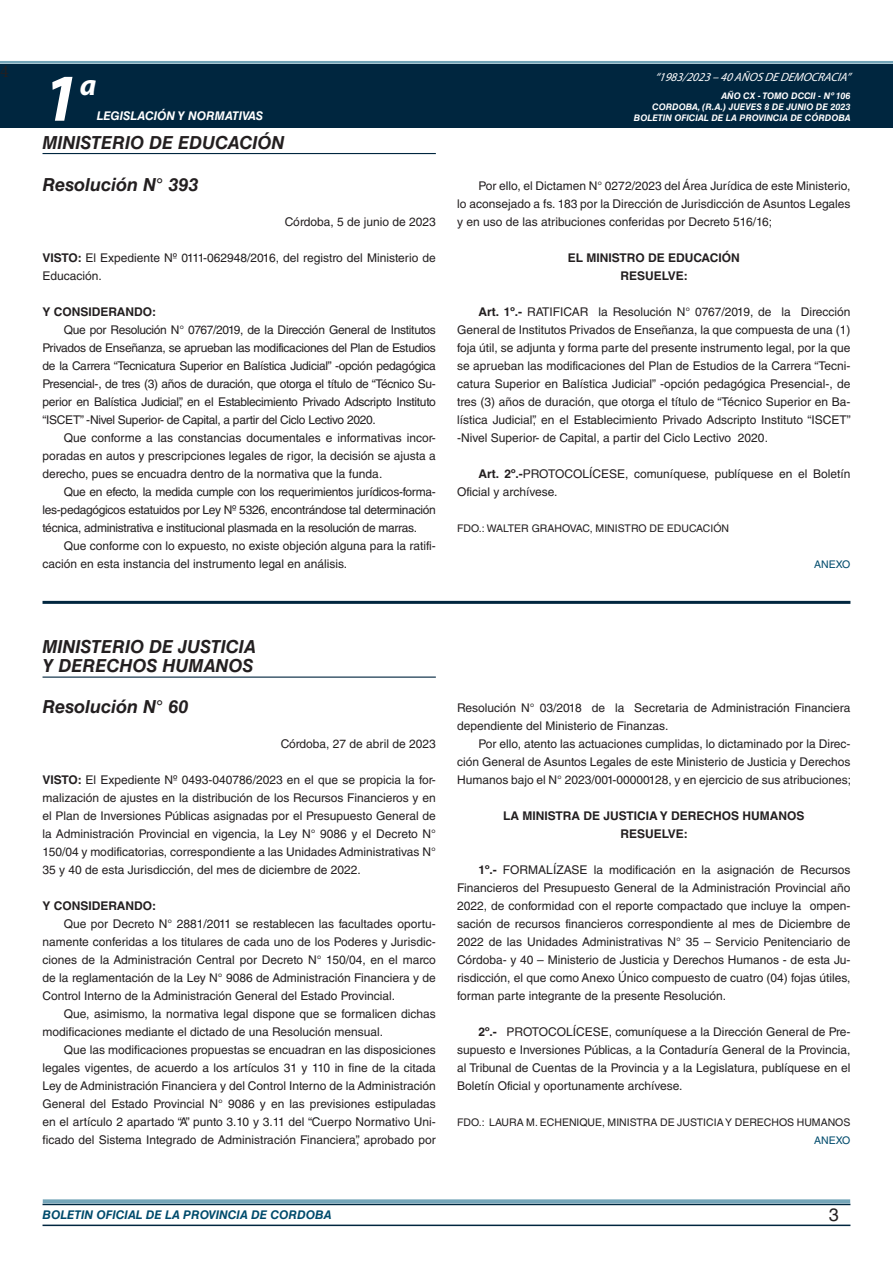
<style>
.page{position:relative;width:893px;height:1263px;background:#fff}
.page>*{position:absolute;margin:0;border:0;box-sizing:border-box;transform-origin:0 0}
.t1{font:italic 700 67.5px "Myriad Pro";color:#fff}
.t2{font:italic 700 30px "Myriad Pro";color:#fff}
.NOMBRE_DE_MINISTERIO{font:italic 700 18px "Helvetica LT Std";color:#231f20}
.t3{font:18px "Minion Pro";color:#231f20}
.t4{font:18px "Helvetica LT Std";color:#231f20}
.TEXTO_BASE{font:12px/18px "Helvetica LT Std";color:#231f20;text-align:justify}
.RESUELVE{font:700 12px "Helvetica LT Std";color:#231f20}
.FECHA{font:12px "Helvetica LT Std";color:#231f20}
.t5{font:italic 700 12px "Helvetica LT Std";color:#004b6c}
.t6{font:italic 12px "Myriad Pro";color:#fff}
.TEXTO_BASE-2{font:700 12px "Helvetica LT Std";color:#231f20}
.t7{font:italic 700 12px "Helvetica LT Std";color:#fff}
.FIRMA{font:10.5px "Helvetica LT Std";color:#231f20}
.ANEXO{font:10.5px "Helvetica LT Std";color:#004b6c}
.t8{font:italic 700 9px/10.8px "Helvetica LT Std";color:#fff;text-align:right}
.s1{font-weight:700}
</style>
<div class="page">
<div style="left:0;top:61px;width:893px;height:6px;background:#fff;opacity:.75"></div>
<div style="left:0;top:64px;width:893px;height:64px;background:#00263f"></div>
<hr style="left:43px;top:1224px;width:807px;height:2px;background:#00263f">
<div style="left:42px;top:1198px;width:809px;height:8px;background:#fff;opacity:.75"></div>
<hr style="left:43px;top:153px;width:393px;height:1px;background:#00263f">
<hr style="left:43px;top:601px;width:807px;height:3px;background:#00263f">
<hr style="left:43px;top:676px;width:393px;height:2px;background:#00263f">
<h3 class="t3" style="left:0;top:59px;width:10px">4</h3>
<h1 class="t1" style="left:43px;top:54px;width:38px">1</h1>
<h2 class="t2" style="left:80px;top:66px;width:18px">a</h2>
<p class="t7" style="left:97px;top:109px;width:168px">LEGISLACIÓN Y NORMATIVAS</p>
<p class="NOMBRE_DE_MINISTERIO" style="left:43px;top:131px;width:243px">MINISTERIO DE EDUCACIÓN</p>
<p class="NOMBRE_DE_MINISTERIO" style="left:43px;top:174px;width:157px">Resolución N° 393</p>
<p class="FECHA" style="left:285px;top:215px;width:153px">Córdoba, 5 de junio de 2023</p>
<p class="TEXTO_BASE" style="left:43px;top:249px;width:395px"><span class="s1">VISTO:</span> El Expediente Nº 0111-062948/2016, del registro del Ministerio de<br>Educación.</p>
<p class="TEXTO_BASE-2" style="left:43px;top:304px;width:115px">Y CONSIDERANDO:</p>
<p class="TEXTO_BASE" style="left:43px;top:321px;width:395px;text-indent:21px">Que por Resolución N° 0767/2019, de la Dirección General de Institutos Privados de Enseñanza, se aprueban las modificaciones del Plan de Estudios de la Carrera “Tecnicatura Superior en Balística Judicial” -opción pedagógica Presencial-, de tres (3) años de duración, que otorga el título de “Técnico Su&shy;perior en Balística Judicial”, en el Establecimiento Privado Adscripto Instituto “ISCET” -Nivel Superior- de Capital, a partir del Ciclo Lectivo 2020.</p>
<p class="TEXTO_BASE" style="left:43px;top:429px;width:395px;text-indent:21px">Que conforme a las constancias documentales e informativas incor&shy;poradas en autos y prescripciones legales de rigor, la decisión se ajusta a derecho, pues se encuadra dentro de la normativa que la funda.</p>
<p class="TEXTO_BASE" style="left:43px;top:483px;width:395px;text-indent:21px">Que en efecto, la medida cumple con los requerimientos jurídicos-forma&shy;les-pedagógicos estatuidos por Ley Nº 5326, encontrándose tal determinación técnica, administrativa e institucional plasmada en la resolución de marras.</p>
<p class="TEXTO_BASE" style="left:43px;top:537px;width:395px;text-indent:21px">Que conforme con lo expuesto, no existe objeción alguna para la ratifi&shy;cación en esta instancia del instrumento legal en análisis.</p>
<p class="t6" style="left:655px;top:70px;width:197px">“ 1983/2023 – 40 AÑOS DE DEMOCRACIA”</p>
<p class="t8" style="left:634px;top:91px;width:218px">AÑO CX - TOMO DCCII - Nº 106<br>CORDOBA, (R.A.) JUEVES 8 DE JUNIO DE 2023<br>BOLETIN OFICIAL DE LA PROVINCIA DE CÓRDOBA</p>
<p class="TEXTO_BASE" style="left:457px;top:177px;width:395px;text-indent:21px">Por ello, el Dictamen N° 0272/2023 del Área Jurídica de este Ministerio, lo aconsejado a fs. 183 por la Dirección de Jurisdicción de Asuntos Legales y en uso de las atribuciones conferidas por Decreto 516/16;</p>
<p class="RESUELVE" style="left:568px;top:250px;width:173px">EL MINISTRO DE EDUCACIÓN</p>
<p class="RESUELVE" style="left:620px;top:268px;width:69px">RESUELVE:</p>
<p class="TEXTO_BASE" style="left:457px;top:303px;width:395px;text-indent:21px"><span class="s1">Art. 1º.-</span> RATIFICAR la Resolución N° 0767/2019, de la Dirección General de Institutos Privados de Enseñanza, la que compuesta de una (1) foja útil, se adjunta y forma parte del presente instrumento legal, por la que se aprueban las modificaciones del Plan de Estudios de la Carrera “Tecni&shy;catura Superior en Balística Judicial” -opción pedagógica Presencial-, de tres (3) años de duración, que otorga el título de “Técnico Superior en Ba&shy;lística Judicial”, en el Establecimiento Privado Adscripto Instituto “ISCET” -Nivel Superior- de Capital, a partir del Ciclo Lectivo 2020.</p>
<p class="TEXTO_BASE" style="left:457px;top:465px;width:395px;text-indent:21px"><span class="s1">Art. 2º.-</span>PROTOCOLÍCESE, comuníquese, publíquese en el Boletín<br>Oficial y archívese.</p>
<p class="FIRMA" style="left:457px;top:522px;width:274px">FDO.: WALTER GRAHOVAC, MINISTRO DE EDUCACIÓN</p>
<p class="ANEXO" style="left:814px;top:558px;width:38px">ANEXO</p>
<p class="NOMBRE_DE_MINISTERIO" style="left:43px;top:635px;width:215px">MINISTERIO DE JUSTICIA</p>
<p class="NOMBRE_DE_MINISTERIO" style="left:43px;top:655px;width:212px">Y DERECHOS HUMANOS</p>
<p class="NOMBRE_DE_MINISTERIO" style="left:43px;top:696px;width:147px">Resolución N° 60</p>
<p class="FECHA" style="left:281px;top:737px;width:157px">Córdoba, 27 de abril de 2023</p>
<p class="TEXTO_BASE" style="left:43px;top:771px;width:395px"><span class="s1">VISTO:</span> El Expediente Nº 0493-040786/2023 en el que se propicia la for&shy;malización de ajustes en la distribución de los Recursos Financieros y en el Plan de Inversiones Públicas asignadas por el Presupuesto General de la Administración Provincial en vigencia, la Ley N° 9086 y el Decreto N° 150/04 y modificatorias, correspondiente a las Unidades Administrativas N° 35 y 40 de esta Jurisdicción, del mes de diciembre de 2022.</p>
<p class="TEXTO_BASE-2" style="left:43px;top:898px;width:115px">Y CONSIDERANDO:</p>
<p class="TEXTO_BASE" style="left:43px;top:915px;width:395px;text-indent:21px">Que por Decreto N° 2881/2011 se restablecen las facultades oportu&shy;namente conferidas a los titulares de cada uno de los Poderes y Jurisdic&shy;ciones de la Administración Central por Decreto N° 150/04, en el marco de la reglamentación de la Ley N° 9086 de Administración Financiera y de Control Interno de la Administración General del Estado Provincial.</p>
<p class="TEXTO_BASE" style="left:43px;top:1005px;width:395px;text-indent:21px">Que, asimismo, la normativa legal dispone que se formalicen dichas modificaciones mediante el dictado de una Resolución mensual.</p>
<p class="TEXTO_BASE" style="left:43px;top:1041px;width:395px;text-indent:21px">Que las modificaciones propuestas se encuadran en las disposiciones legales vigentes, de acuerdo a los artículos 31 y 110 in fine de la citada Ley de Administración Financiera y del Control Interno de la Administración General del Estado Provincial N° 9086 y en las previsiones estipuladas en el artículo 2 apartado “A” punto 3.10 y 3.11 del “Cuerpo Normativo Uni&shy;ficado del Sistema Integrado de Administración Financiera”, aprobado por</p>
<p class="TEXTO_BASE" style="left:457px;top:699px;width:395px">Resolución N° 03/2018 de la Secretaria de Administración Financiera dependiente del Ministerio de Finanzas.</p>
<p class="TEXTO_BASE" style="left:457px;top:735px;width:395px;text-indent:21px">Por ello, atento las actuaciones cumplidas, lo dictaminado por la Direc&shy;ción General de Asuntos Legales de este Ministerio de Justicia y Derechos Humanos bajo el N° 2023/001-00000128, y en ejercicio de sus atribuciones;</p>
<p class="RESUELVE" style="left:503px;top:808px;width:303px">LA MINISTRA DE JUSTICIA Y DERECHOS HUMANOS</p>
<p class="RESUELVE" style="left:620px;top:826px;width:69px">RESUELVE:</p>
<p class="TEXTO_BASE" style="left:457px;top:861px;width:395px;text-indent:21px"><span class="s1">1º.-</span> FORMALÍZASE la modificación en la asignación de Recursos Financieros del Presupuesto General de la Administración Provincial año 2022, de conformidad con el reporte compactado que incluye la ompen&shy;sación de recursos financieros correspondiente al mes de Diciembre de 2022 de las Unidades Administrativas N° 35 – Servicio Penitenciario de Córdoba- y 40 – Ministerio de Justicia y Derechos Humanos - de esta Ju&shy;risdicción, el que como Anexo Único compuesto de cuatro (04) fojas útiles, forman parte integrante de la presente Resolución.</p>
<p class="TEXTO_BASE" style="left:457px;top:1023px;width:395px;text-indent:21px"><span class="s1">2º.-</span> PROTOCOLÍCESE, comuníquese a la Dirección General de Pre&shy;supuesto e Inversiones Públicas, a la Contaduría General de la Provincia, al Tribunal de Cuentas de la Provincia y a la Legislatura, publíquese en el Boletín Oficial y oportunamente archívese.</p>
<p class="FIRMA" style="left:457px;top:1116px;width:395px">FDO.: LAURA M. ECHENIQUE, MINISTRA DE JUSTICIA Y DERECHOS HUMANOS</p>
<p class="ANEXO" style="left:814px;top:1134px;width:38px">ANEXO</p>
<p class="t5" style="left:43px;top:1208px;width:290px">BOLETIN OFICIAL DE LA PROVINCIA DE CORDOBA</p>
<h3 class="t4" style="left:829px;top:1204px;width:12px">3</h3>
</div>
